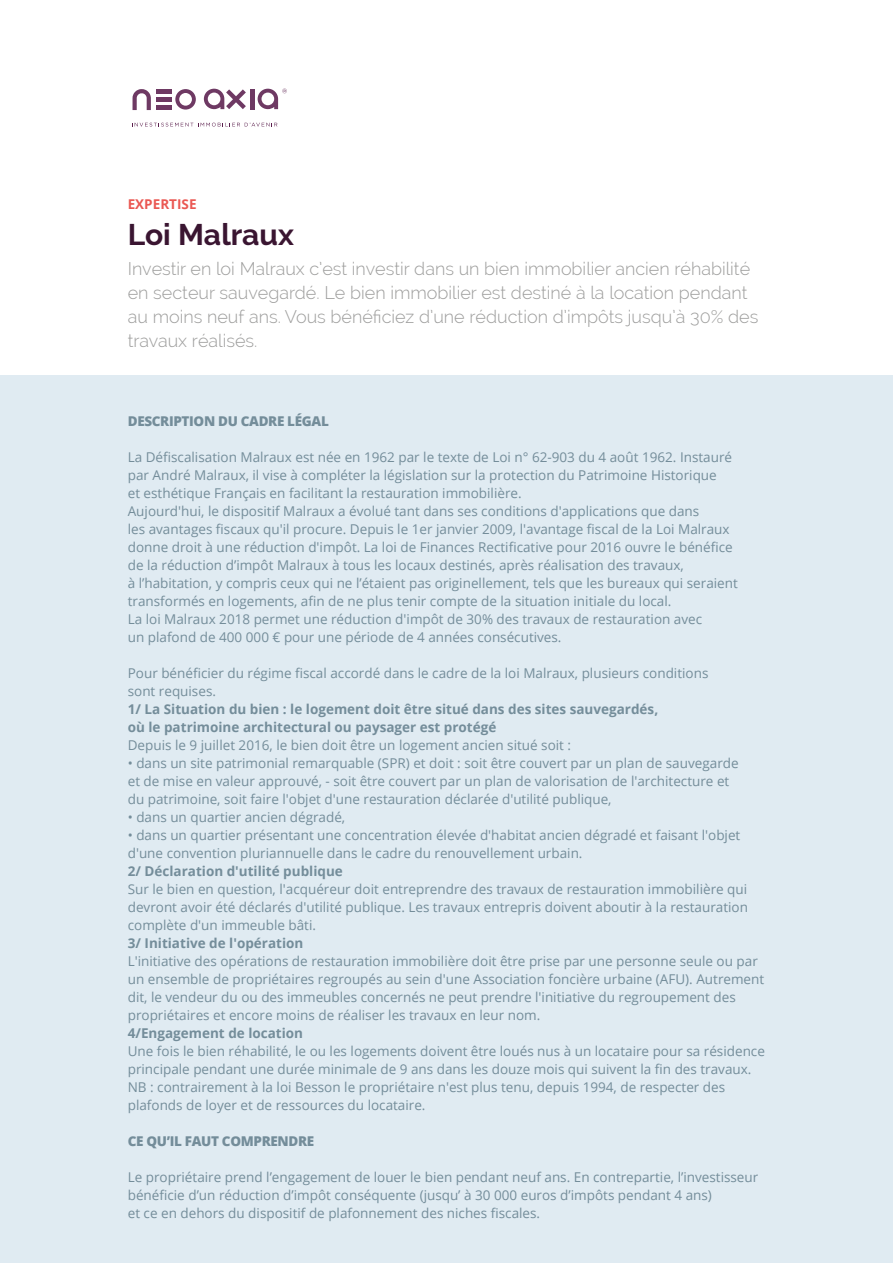
<style>
.page{position:relative;width:893px;height:1263px;background:#fff}
.page>*{position:absolute;margin:0;border:0;box-sizing:border-box;transform-origin:0 0}
.t1{font:700 30px "Raleway";color:#3a1531}
.t2{font:300 18px/24px "Raleway";color:#9d9d9c}
.t3{font:13.5px/18px "Open Sans";color:#748d9a}
.t4{font:700 13.5px/18px "Open Sans";color:#748d9a}
.t5{font:800 13.5px "Open Sans";letter-spacing:-.025em;color:#748d9a}
.t6{font:700 13.5px "Open Sans";color:#ea5853}
</style>
<div class="page">
<div style="left:0;top:376px;width:893px;height:887px;background:#e0ebf2"></div>
<hr style="left:156px;top:89px;width:15px;height:4px;background:#6e3963">
<div style="left:156px;top:97px;width:15px;height:5px;background:#6e3963"></div>
<hr style="left:156px;top:106px;width:15px;height:4px;background:#6e3963">
<svg style="left:133px;top:89px;width:18px;height:21px"></svg>
<svg style="left:175px;top:89px;width:21px;height:21px"></svg>
<svg style="left:204px;top:89px;width:42px;height:20px"></svg>
<div style="left:250px;top:89px;width:5px;height:21px;background:#6e3963"></div>
<svg style="left:132px;top:123px;width:145px;height:4px"></svg>
<svg style="left:258px;top:89px;width:29px;height:20px"></svg>
<p class="t6" style="left:128px;top:194px;width:70px">EXPERTISE</p>
<h1 class="t1" style="left:128px;top:217px;width:168px">Loi Malraux</h1>
<p class="t2" style="left:128px;top:256px;width:632px">Investir en loi Malraux c’est investir dans un bien immobilier ancien réhabilité en secteur sauvegardé. Le bien immobilier est destiné à la location pendant au moins neuf ans. Vous bénéficiez d’une réduction d’impôts jusqu’à 30% des travaux réalisés.</p>
<p class="t5" style="left:128px;top:411px;width:203px">DESCRIPTION DU CADRE LÉGAL</p>
<p class="t3" style="left:128px;top:448px;width:612px">La Défiscalisation Malraux est née en 1962 par le texte de Loi n° 62-903 du 4 août 1962. Instauré par André Malraux, il vise à compléter la législation sur la protection du Patrimoine Historique<br>et esthétique Français en facilitant la restauration immobilière.<br>Aujourd'hui, le dispositif Malraux a évolué tant dans ses conditions d'applications que dans<br>les avantages fiscaux qu'il procure. Depuis le 1er janvier 2009, l'avantage fiscal de la Loi Malraux donne droit à une réduction d'impôt. La loi de Finances Rectificative pour 2016 ouvre le bénéfice de la réduction d’impôt Malraux à tous les locaux destinés, après réalisation des travaux,<br>à l’habitation, y compris ceux qui ne l’étaient pas originellement, tels que les bureaux qui seraient transformés en logements, afin de ne plus tenir compte de la situation initiale du local.<br>La loi Malraux 2018 permet une réduction d'impôt de 30% des travaux de restauration avec<br>un plafond de 400 000 € pour une période de 4 années consécutives.</p>
<p class="t3" style="left:128px;top:664px;width:582px">Pour bénéficier du régime fiscal accordé dans le cadre de la loi Malraux, plusieurs conditions sont requises.</p>
<p class="t4" style="left:128px;top:700px;width:532px">1/ La Situation du bien : le logement doit être situé dans des sites sauvegardés, où le patrimoine architectural ou paysager est protégé</p>
<p class="t3" style="left:128px;top:736px;width:445px">Depuis le 9 juillet 2016, le bien doit être un logement ancien situé soit :</p>
<p class="t3" style="left:128px;top:754px;width:612px">• dans un site patrimonial remarquable (SPR) et doit : soit être couvert par un plan de sauvegarde et de mise en valeur approuvé, - soit être couvert par un plan de valorisation de l'architecture et du patrimoine, soit faire l'objet d'une restauration déclarée d'utilité publique,</p>
<p class="t3" style="left:128px;top:808px;width:219px">• dans un quartier ancien dégradé,</p>
<p class="t3" style="left:128px;top:826px;width:614px">• dans un quartier présentant une concentration élevée d'habitat ancien dégradé et faisant l'objet d'une convention pluriannuelle dans le cadre du renouvellement urbain.</p>
<p class="t4" style="left:128px;top:862px;width:217px">2/ Déclaration d'utilité publique</p>
<p class="t3" style="left:128px;top:880px;width:622px;text-align:justify">Sur le bien en question, l'acquéreur doit entreprendre des travaux de restauration immobilière qui devront avoir été déclarés d'utilité publique. Les travaux entrepris doivent aboutir à la restauration complète d'un immeuble bâti.</p>
<p class="t4" style="left:128px;top:934px;width:177px">3/ Initiative de l'opération</p>
<p class="t3" style="left:128px;top:952px;width:638px">L'initiative des opérations de restauration immobilière doit être prise par une personne seule ou par un ensemble de propriétaires regroupés au sein d'une Association foncière urbaine (AFU). Autrement dit, le vendeur du ou des immeubles concernés ne peut prendre l'initiative du regroupement des propriétaires et encore moins de réaliser les travaux en leur nom.</p>
<p class="t4" style="left:128px;top:1024px;width:177px">4/Engagement de location</p>
<p class="t3" style="left:128px;top:1042px;width:639px">Une fois le bien réhabilité, le ou les logements doivent être loués nus à un locataire pour sa résidence principale pendant une durée minimale de 9 ans dans les douze mois qui suivent la fin des travaux.<br>NB : contrairement à la loi Besson le propriétaire n'est plus tenu, depuis 1994, de respecter des plafonds de loyer et de ressources du locataire.</p>
<p class="t5" style="left:128px;top:1131px;width:188px">CE QU’IL FAUT COMPRENDRE</p>
<p class="t3" style="left:128px;top:1168px;width:632px">Le propriétaire prend l’engagement de louer le bien pendant neuf ans. En contrepartie, l’investisseur bénéficie d’un réduction d’impôt conséquente (jusqu’ à 30 000 euros d’impôts pendant 4 ans)<br>et ce en dehors du dispositif de plafonnement des niches fiscales.</p>
</div>
